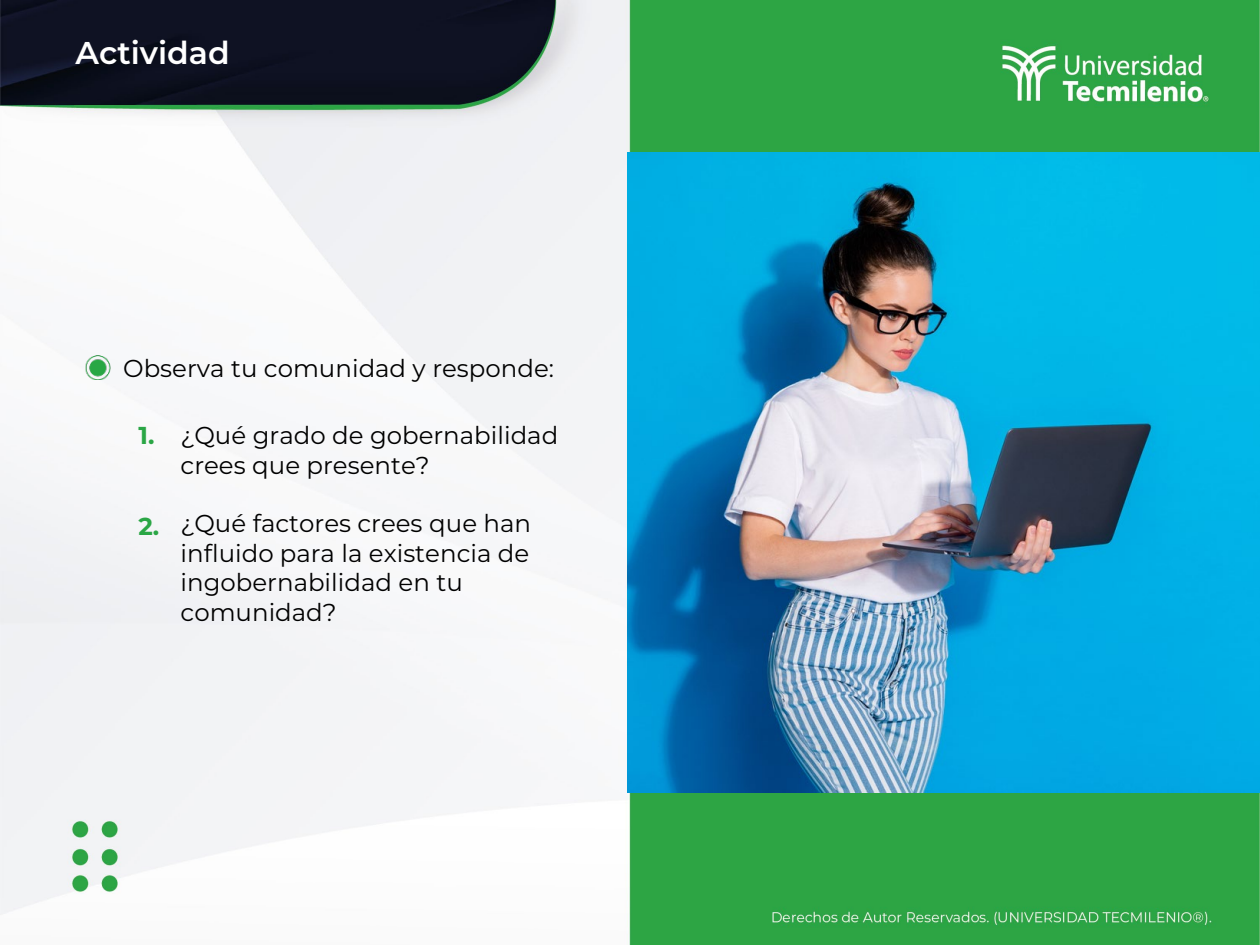
<style>
.page{position:relative;width:1260px;height:945px;background:#fff}
.page>*{position:absolute;margin:0;border:0;box-sizing:border-box;transform-origin:0 0}
.t1{font:600 31.5px "Montserrat";color:#fff}
.t2{font:24.5px/29.4px "Montserrat";color:#000}
.t3{font:700 24.5px "Montserrat";color:#2aa645}
</style>
<div class="page">
<img style="left:0;top:0;width:1260px;height:945px">
<img style="left:45px;top:333px;width:81px;height:47px">
<img style="left:628px;top:152px;width:632px;height:641px">
<p class="t1" style="left:76px;top:31px;width:156px">Actividad</p>
<p class="t2" style="left:123px;top:353px;width:432px">Observa tu comunidad y responde:</p>
<p class="t3" style="left:139px;top:418px;width:17px">1.</p>
<p class="t3" style="left:139px;top:509px;width:22px">2.</p>
<p class="t2" style="left:181px;top:420px;width:379px">¿Qué grado de gobernabilidad crees que presente?</p>
<p class="t2" style="left:181px;top:508px;width:352px">¿Qué factores crees que han influido para la existencia de ingobernabilidad en tu comunidad?</p>
</div>
